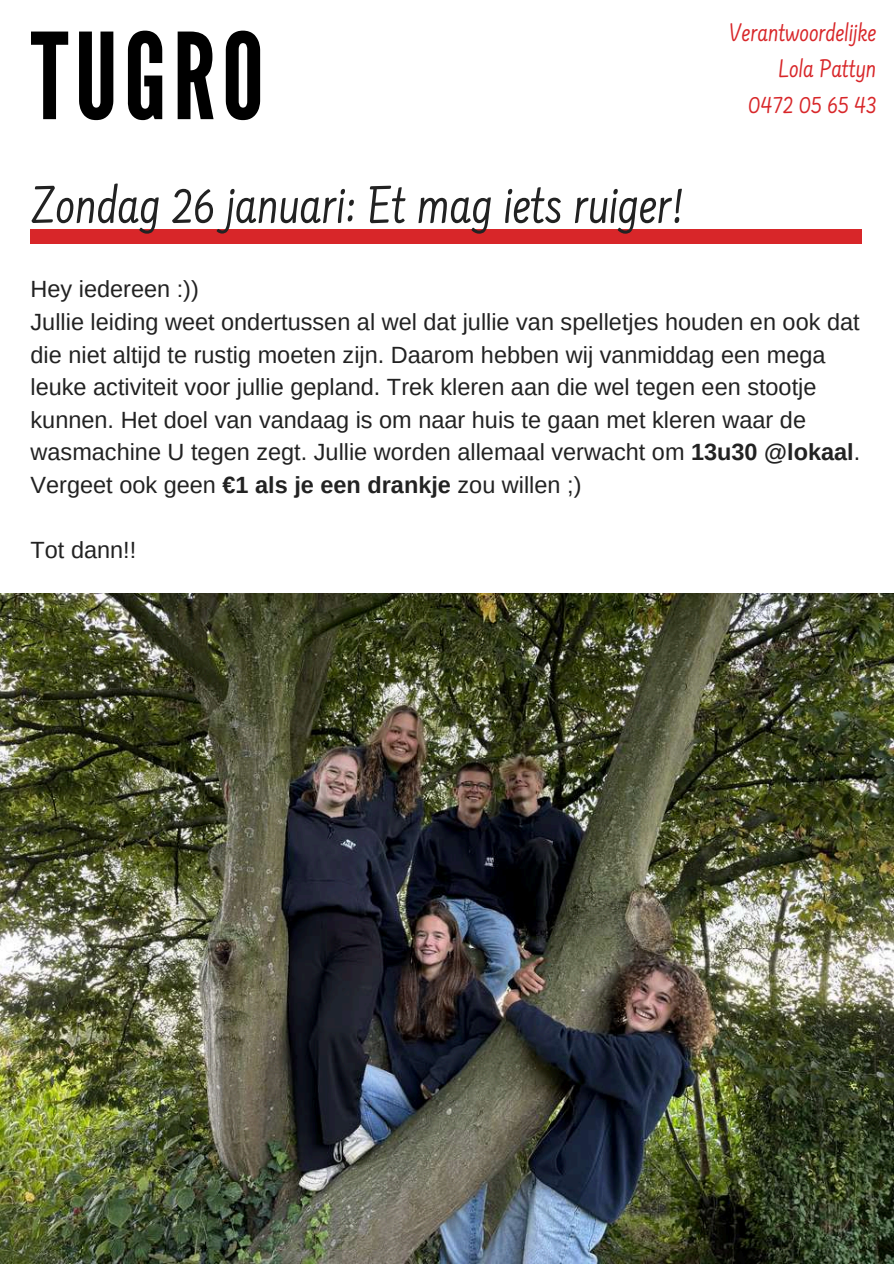
<style>
.page{position:relative;width:894px;height:1264px;background:#fff}
.page>*{position:absolute;margin:0;border:0;box-sizing:border-box;transform-origin:0 0}
.t1{font:119.1px "League Gothic";letter-spacing:.05em;color:#000}
.t2{font:55.05px "Farsan";color:#222}
.t3{font:26.4px/36px "Farsan";color:#d82629;text-align:right}
.t4{font:23.4px/32.7px "Arimo";color:#222}
.s1{font-weight:700}
</style>
<div class="page">
<div style="left:31px;top:230px;width:831px;height:13px;background:#d82629"></div>
<img style="left:0;top:593px;width:893px;height:670px">
<h1 class="t1" style="left:31px;top:8px;width:235px">TUGRO</h1>
<p class="t3" style="left:729px;top:18px;width:148px">Verantwoordelijke<br>Lola Pattyn<br>0472 05 65 43</p>
<h2 class="t2" style="left:31px;top:183px;width:653px">Zondag 26 januari: Et mag iets ruiger!</h2>
<p class="t4" style="left:31px;top:273px;width:830px">Hey iedereen :))<br>Jullie leiding weet ondertussen al wel dat jullie van spelletjes houden en ook dat die niet altijd te rustig moeten zijn. Daarom hebben wij vanmiddag een mega leuke activiteit voor jullie gepland. Trek kleren aan die wel tegen een stootje kunnen. Het doel van vandaag is om naar huis te gaan met kleren waar de wasmachine U tegen zegt. Jullie worden allemaal verwacht om <span class="s1">13u30 @lokaal</span>.<br>Vergeet ook geen <span class="s1">€1 als je een drankje</span> zou willen ;)</p>
<p class="t4" style="left:31px;top:534px;width:107px">Tot dann!!</p>
</div>
